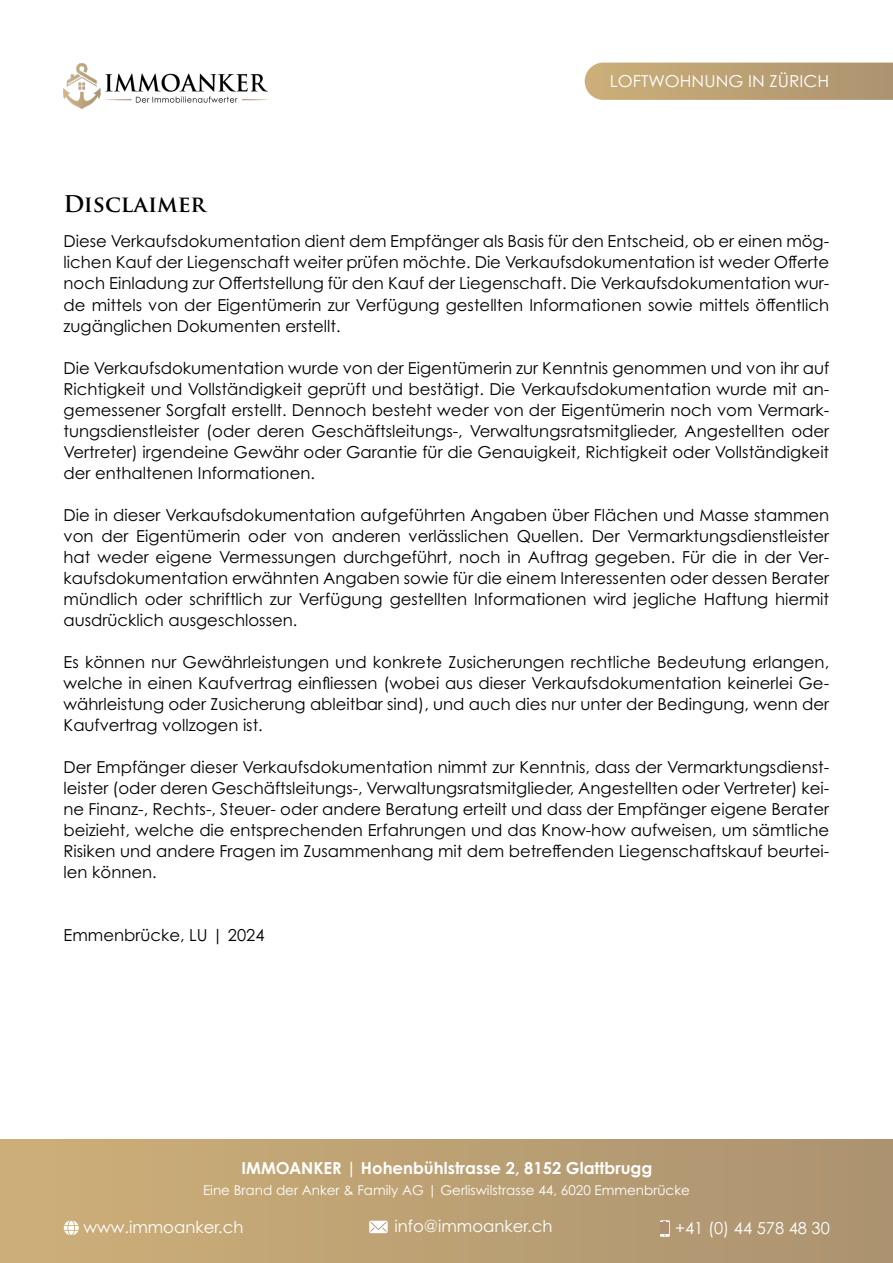
<style>
.page{position:relative;width:893px;height:1263px;background:#fff}
.page>*{position:absolute;margin:0;border:0;box-sizing:border-box;transform-origin:0 0}
.t1{font:700 22.5px "Trajan Pro";color:#000}
.t2{font:16.5px/21px "Century Gothic Pro";color:#000;text-align:justify}
.t3{font:16.5px "Century Gothic Pro";color:#fff}
.t4{font:700 16.5px "Century Gothic Pro";color:#fff}
.t5{font:16.5px "Century Gothic Pro";color:#fff;scale:1.04 1}
.t6{font:13.5px "Century Gothic Pro";color:#fff}
</style>
<div class="page">
<div style="left:0;top:1140px;width:893px;height:123px;background:linear-gradient(to right,#cdaf78,#ab9370)"></div>
<svg style="left:585px;top:63px;width:308px;height:37px;background:#bca276"></svg>
<img style="left:64px;top:63px;width:204px;height:45px">
<svg style="left:64px;top:1220px;width:15px;height:15px"></svg>
<svg style="left:369px;top:1221px;width:19px;height:12px"></svg>
<svg style="left:370px;top:1222px;width:17px;height:10px"></svg>
<svg style="left:660px;top:1220px;width:10px;height:17px"></svg>
<div style="left:661px;top:1222px;width:8px;height:12px;background:#ab9170"></div>
<p class="t5" style="left:610px;top:71px;width:212px">LOFTWOHNUNG IN ZÜRICH</p>
<h1 class="t1" style="left:64px;top:190px;width:144px">Disclaimer</h1>
<p class="t2" style="left:64px;top:231px;width:767px">Diese Verkaufsdokumentation dient dem Empfänger als Basis für den Entscheid, ob er einen mög&shy;lichen Kauf der Liegenschaft weiter prüfen möchte. Die Verkaufsdokumentation ist weder Offerte noch Einladung zur Offertstellung für den Kauf der Liegenschaft. Die Verkaufsdokumentation wur&shy;de mittels von der Eigentümerin zur Verfügung gestellten Informationen sowie mittels öffentlich zugänglichen Dokumenten erstellt.</p>
<p class="t2" style="left:64px;top:357px;width:767px">Die Verkaufsdokumentation wurde von der Eigentümerin zur Kenntnis genommen und von ihr auf Richtigkeit und Vollständigkeit geprüft und bestätigt. Die Verkaufsdokumentation wurde mit an&shy;gemessener Sorgfalt erstellt. Dennoch besteht weder von der Eigentümerin noch vom Vermark&shy;tungsdienstleister (oder deren Geschäftsleitungs-, Verwaltungsratsmitglieder, Angestellten oder Vertreter) irgendeine Gewähr oder Garantie für die Genauigkeit, Richtigkeit oder Vollständigkeit der enthaltenen Informationen.</p>
<p class="t2" style="left:64px;top:504px;width:767px">Die in dieser Verkaufsdokumentation aufgeführten Angaben über Flächen und Masse stammen von der Eigentümerin oder von anderen verlässlichen Quellen. Der Vermarktungsdienstleister hat weder eigene Vermessungen durchgeführt, noch in Auftrag gegeben. Für die in der Ver&shy;kaufsdokumentation erwähnten Angaben sowie für die einem Interessenten oder dessen Berater mündlich oder schriftlich zur Verfügung gestellten Informationen wird jegliche Haftung hiermit ausdrücklich ausgeschlossen.</p>
<p class="t2" style="left:64px;top:651px;width:767px">Es können nur Gewährleistungen und konkrete Zusicherungen rechtliche Bedeutung erlangen, welche in einen Kaufvertrag einfliessen (wobei aus dieser Verkaufsdokumentation keinerlei Ge&shy;währleistung oder Zusicherung ableitbar sind), und auch dies nur unter der Bedingung, wenn der Kaufvertrag vollzogen ist.</p>
<p class="t2" style="left:64px;top:756px;width:767px">Der Empfänger dieser Verkaufsdokumentation nimmt zur Kenntnis, dass der Vermarktungsdienst&shy;leister (oder deren Geschäftsleitungs-, Verwaltungsratsmitglieder, Angestellten oder Vertreter) kei&shy;ne Finanz-, Rechts-, Steuer- oder andere Beratung erteilt und dass der Empfänger eigene Berater beizieht, welche die entsprechenden Erfahrungen und das Know-how aufweisen, um sämtliche Risiken und andere Fragen im Zusammenhang mit dem betreffenden Liegenschaftskauf beurtei&shy;len können.</p>
<p class="t2" style="left:64px;top:925px;width:202px">Emmenbrücke, LU | 2024</p>
<p class="t4" style="left:242px;top:1158px;width:412px">IMMOANKER | Hohenbühlstrasse 2, 8152 Glattbrugg</p>
<p class="t6" style="left:203px;top:1182px;width:488px">Eine Brand der Anker &amp; Family AG | Gerliswilstrasse 44, 6020 Emmenbrücke</p>
<p class="t3" style="left:83px;top:1217px;width:162px">www.immoanker.ch</p>
<p class="t3" style="left:394px;top:1216px;width:160px">info@immoanker.ch</p>
<p class="t3" style="left:675px;top:1218px;width:156px">+41 (0) 44 578 48 30</p>
</div>
